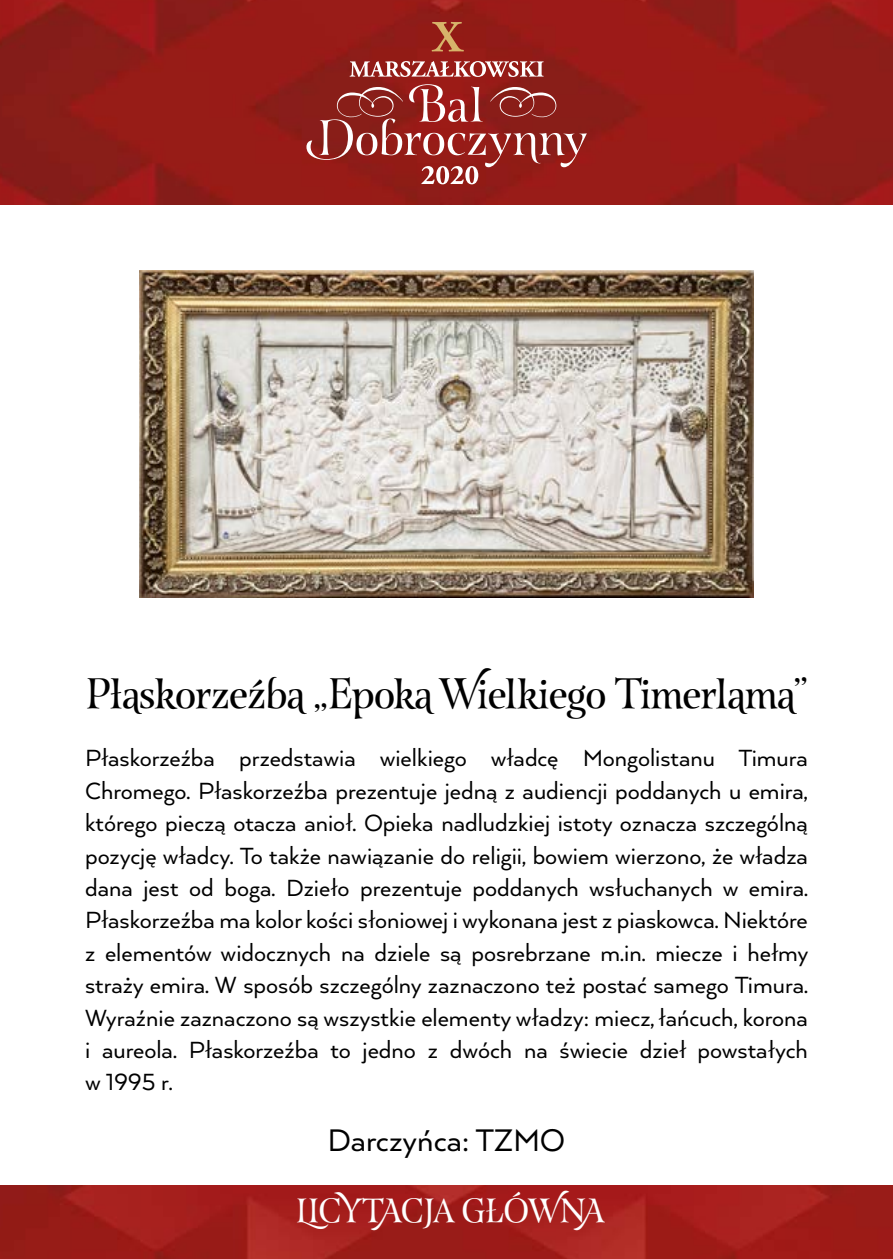
<style>
.page{position:relative;width:893px;height:1259px;background:#fff}
.page>*{position:absolute;margin:0;border:0;box-sizing:border-box;transform-origin:0 0}
.t1{font:42px "Esmeralda Pro";letter-spacing:-.025em;color:#000}
.t2{font:36px "Arquitecta";color:#000}
.t3{font:33px "Esmeralda Pro";letter-spacing:-.01em;color:#fff}
.t4{font:27px/32.4px "Arquitecta";color:#000;text-align:justify}
</style>
<div class="page">
<img style="left:0;top:0;width:893px;height:204px">
<img style="left:0;top:1185px;width:893px;height:74px">
<svg style="left:306px;top:84px;width:281px;height:100px;background:#9f3b37"></svg>
<svg style="left:350px;top:61px;width:194px;height:16px"></svg>
<svg style="left:431px;top:22px;width:33px;height:29px"></svg>
<img style="left:139px;top:270px;width:615px;height:327px">
<h1 class="t1" style="left:85px;top:663px;width:724px">Płaskorzeźba „Epoka Wielkiego Timerlama”</h1>
<p class="t4" style="left:85px;top:741px;width:725px">Płaskorzeźba przedstawia wielkiego władcę Mongolistanu Timura Chromego. Płaskorzeźba prezentuje jedną z audiencji poddanych u emira, którego pieczą otacza anioł. Opieka nadludzkiej istoty oznacza szczególną pozycję władcy. To także nawiązanie do religii, bowiem wierzono, że władza dana jest od boga. Dzieło prezentuje poddanych wsłuchanych w emira.<br>Płaskorzeźba ma kolor kości słoniowej i wykonana jest z piaskowca. Niektóre z elementów widocznych na dziele są posrebrzane m.in. miecze i hełmy straży emira. W sposób szczególny zaznaczono też postać samego Timura.<br>Wyraźnie zaznaczono są wszystkie elementy władzy: miecz, łańcuch, korona i aureola. Płaskorzeźba to jedno z dwóch na świecie dzieł powstałych w 1995 r.</p>
<h2 class="t2" style="left:328px;top:1117px;width:239px">Darczyńca: TZMO</h2>
<p class="t3" style="left:296px;top:1186px;width:310px">LICYTACJA GŁÓWNA</p>
</div>
